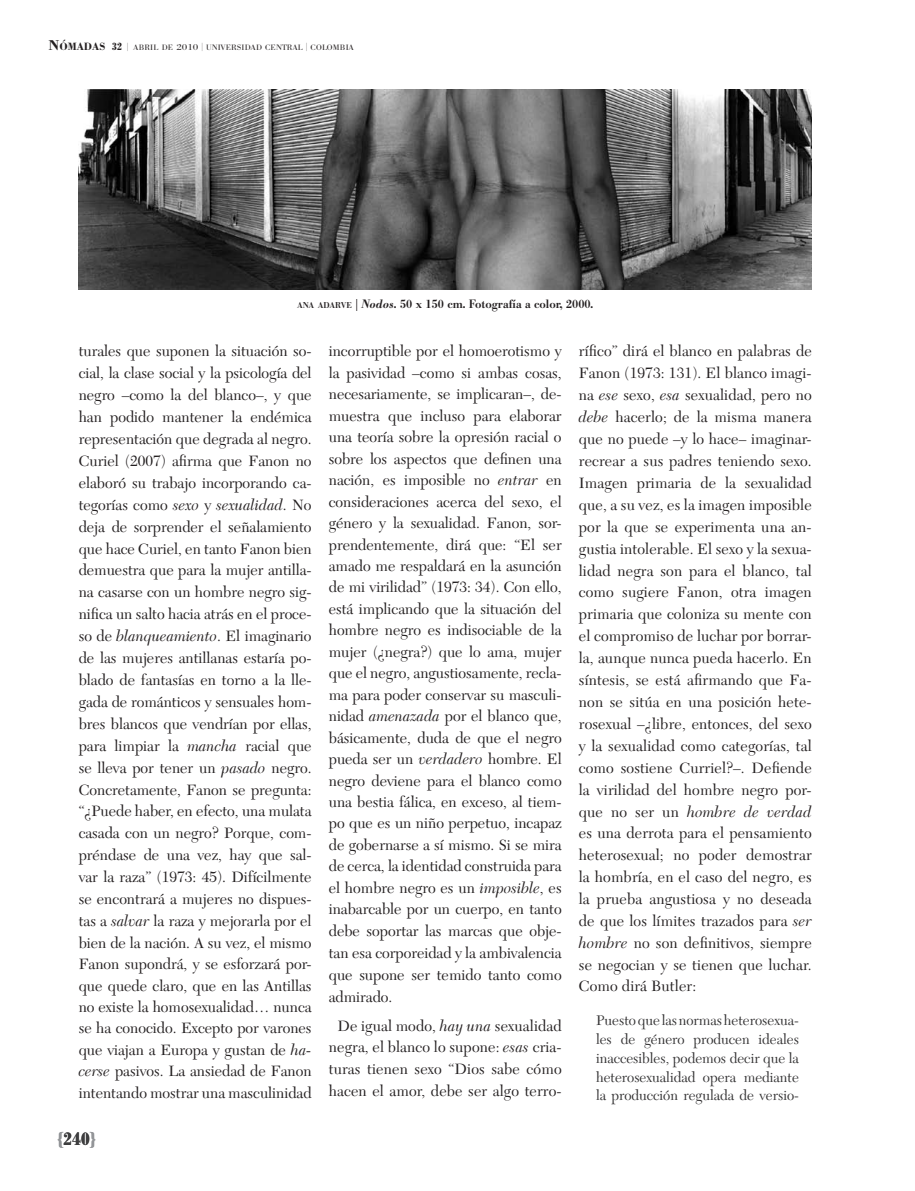
<style>
.page{position:relative;width:915px;height:1191px;background:#fff}
.page>*{position:absolute;margin:0;border:0;box-sizing:border-box;transform-origin:0 0}
.t1{font:700 condensed 18px "Bodoni BE";color:#3e3e3f}
.t2{font:15.6px/21.8px "New Caledonia";letter-spacing:.01em;color:#231f20;text-align:justify}
.t3{font:14.55px/18.8px "New Caledonia";color:#333233;text-align:justify}
.t4{font:500 12px "Bodoni BE";color:#231f20}
.t5{font:300 7.8px "Bodoni BE";letter-spacing:.02em;color:#231f20;scale:1.09 1}
.s1{font-family:"Bodoni";font-weight:700;font-size:14.7px}
.s2{font-family:"Bodoni";font-weight:700;font-size:10.95px}
.s3{font-weight:700;font-stretch:condensed;font-size:10.5px}
.s4{font-size:8.25px}
.s5{font-size:8.55px}
.s6{font-size:8.4px}
.s7{font-style:italic}
.s8{color:#939598}
</style>
<div class="page">
<img style="left:79px;top:89px;width:732px;height:200px">
<p class="t5" style="left:48px;top:43px;width:282px"><span class="s1">N</span><span class="s2">ÓMADAS</span> <span class="s3">32</span> <span class="s4">|</span> ABRIL DE <span class="s5">2010</span> <span class="s4">|</span> UNIVERSIDAD CENTRAL <span class="s4">|</span> COLOMBIA</p>
<p class="t4" style="left:297px;top:297px;width:297px"><span class="s6">ANA ADARVE</span> | <span class="s7">Nodos</span>. 50 x 150 cm. Fotografía a color, 2000.</p>
<p class="t2" style="left:79px;top:341px;width:234px">turales que suponen la situación so&shy;cial, la clase social y la psicología del negro –como la del blanco–, y que han podido mantener la endémica representación que degrada al negro.<br>Curiel (2007) afirma que Fanon no elaboró su trabajo incorporando ca&shy;tegorías como <span class="s7">sexo</span> y <span class="s7">sexualidad</span>. No deja de sorprender el señalamiento que hace Curiel, en tanto Fanon bien demuestra que para la mujer antilla&shy;na casarse con un hombre negro sig&shy;nifica un salto hacia atrás en el proce&shy;so de <span class="s7">blanqueamiento</span>. El imaginario de las mujeres antillanas estaría po&shy;blado de fantasías en torno a la lle&shy;gada de románticos y sensuales hom&shy;bres blancos que vendrían por ellas, para limpiar la <span class="s7">mancha</span> racial que se lleva por tener un <span class="s7">pasado</span> negro.<br>Concretamente, Fanon se pregunta: “¿Puede haber, en efecto, una mulata casada con un negro? Porque, com&shy;préndase de una vez, hay que sal&shy;var la raza” (1973: 45). Difícilmente se encontrará a mujeres no dispues&shy;tas a <span class="s7">salvar</span> la raza y mejorarla por el bien de la nación. A su vez, el mismo Fanon supondrá, y se esforzará por&shy;que quede claro, que en las Antillas no existe la homosexualidad… nunca se ha conocido. Excepto por varones que viajan a Europa y gustan de <span class="s7">ha&shy;cerse</span> pasivos. La ansiedad de Fanon intentando mostrar una masculinidad</p>
<p class="t2" style="left:328px;top:341px;width:234px">incorruptible por el homoerotismo y la pasividad –como si ambas cosas, necesariamente, se implicaran–, de&shy;muestra que incluso para elaborar una teoría sobre la opresión racial o sobre los aspectos que definen una nación, es imposible no <span class="s7">entrar</span> en consideraciones acerca del sexo, el género y la sexualidad. Fanon, sor&shy;prendentemente, dirá que: “El ser amado me respaldará en la asunción de mi virilidad” (1973: 34). Con ello, está implicando que la situación del hombre negro es indisociable de la mujer (¿negra?) que lo ama, mujer que el negro, angustiosamente, recla&shy;ma para poder conservar su masculi&shy;nidad <span class="s7">amenazada</span> por el blanco que, básicamente, duda de que el negro pueda ser un <span class="s7">verdadero</span> hombre. El negro deviene para el blanco como una bestia fálica, en exceso, al tiem&shy;po que es un niño perpetuo, incapaz de gobernarse a sí mismo. Si se mira de cerca, la identidad construida para el hombre negro es un <span class="s7">imposible</span>, es inabarcable por un cuerpo, en tanto debe soportar las marcas que obje&shy;tan esa corporeidad y la ambivalencia que supone ser temido tanto como admirado.</p>
<p class="t2" style="left:578px;top:341px;width:234px">rífico” dirá el blanco en palabras de Fanon (1973: 131). El blanco imagi&shy;na <span class="s7">ese</span> sexo, <span class="s7">esa</span> sexualidad, pero no <span class="s7">debe</span> hacerlo; de la misma manera que no puede –y lo hace– imaginar&shy;recrear a sus padres teniendo sexo.<br>Imagen primaria de la sexualidad que, a su vez, es la imagen imposible por la que se experimenta una an&shy;gustia intolerable. El sexo y la sexua&shy;lidad negra son para el blanco, tal como sugiere Fanon, otra imagen primaria que coloniza su mente con el compromiso de luchar por borrar&shy;la, aunque nunca pueda hacerlo. En síntesis, se está afirmando que Fa&shy;non se sitúa en una posición hete&shy;rosexual –¿libre, entonces, del sexo y la sexualidad como categorías, tal como sostiene Curriel?–. Defiende la virilidad del hombre negro por&shy;que no ser un <span class="s7">hombre de verdad </span>es una derrota para el pensamiento heterosexual; no poder demostrar la hombría, en el caso del negro, es la prueba angustiosa y no deseada de que los límites trazados para <span class="s7">ser hombre</span> no son definitivos, siempre se negocian y se tienen que luchar.<br>Como dirá Butler:</p>
<p class="t3" style="left:596px;top:1011px;width:204px">Puesto que las normas heterosexua&shy;les de género producen ideales inaccesibles, podemos decir que la heterosexualidad opera mediante la producción regulada de versio-</p>
<p class="t2" style="left:328px;top:1014px;width:234px;text-align:center">De igual modo, <span class="s7">hay una</span> sexualidad negra, el blanco lo supone: <span class="s7">esas</span> cria&shy;turas tienen sexo “Dios sabe cómo hacen el amor, debe ser algo terro-</p>
<p class="t1" style="left:57px;top:1128px;width:40px"><span class="s8">{</span>240<span class="s8">}</span></p>
</div>
